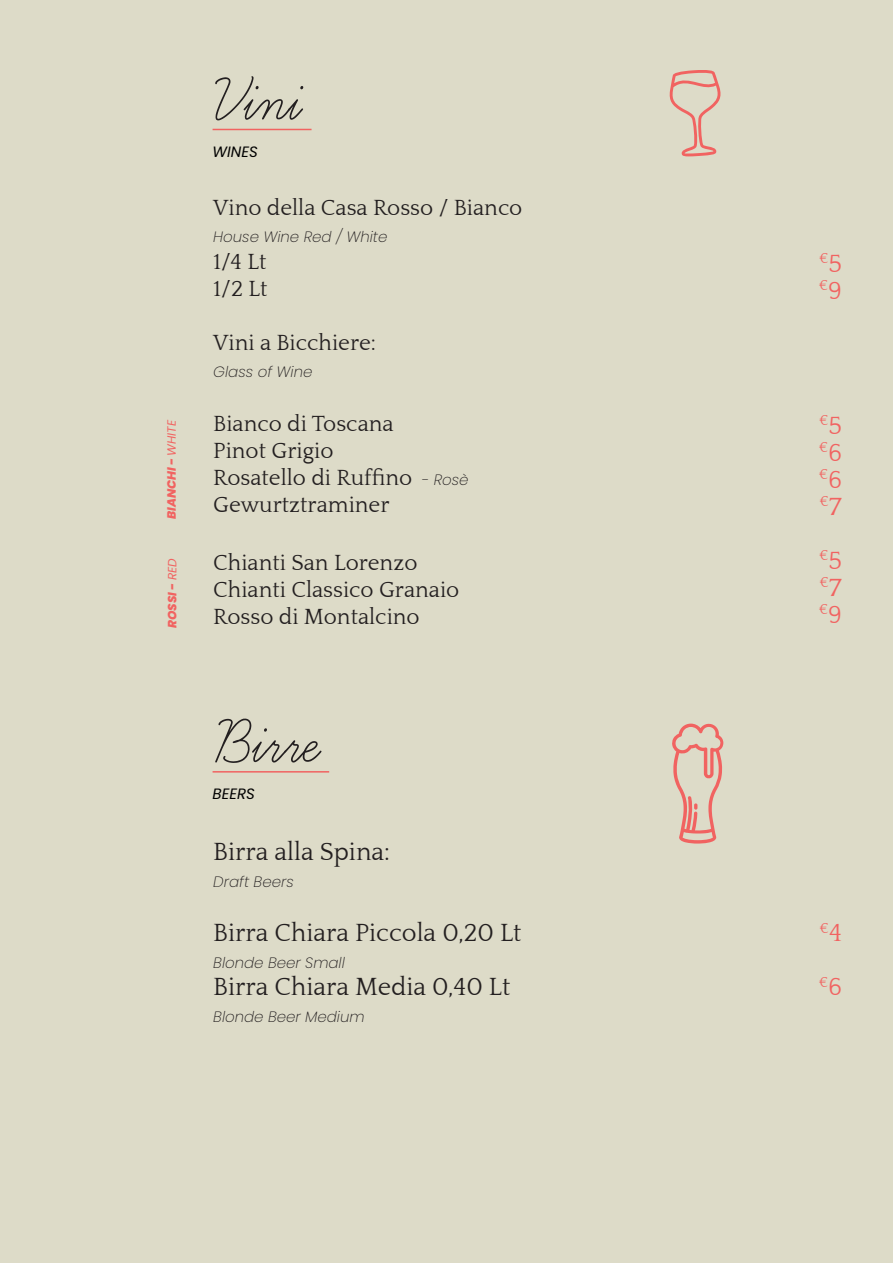
<style>
.page{position:relative;width:893px;height:1263px;background:#dddbc8}
.page>*{position:absolute;margin:0;border:0;box-sizing:border-box;transform-origin:0 0}
.t1{font:75px "Learning Curve";color:#231f20}
.t2{font:25.5px "Quattrocento";color:#231f20}
.t3{font:22.5px "Quattrocento";color:#231f20}
.t4{font:italic 200 15px "Poppins";color:#231f20}
.t5{font:italic 15px "Poppins";color:#000}
.t6{font:14.85px "Quattrocento";color:#f16361}
.t7{font:italic 800 12px "Poppins";color:#f16361}
.s1{font-weight:400}
.s2{font-family:"Poppins";font-weight:200;font-style:italic;font-size:15px}
.s3{font-size:25.5px}
</style>
<div class="page">
<hr style="left:213px;top:129px;width:99px;height:1px;background:#f16361">
<svg style="left:669px;top:70px;width:52px;height:86px"></svg>
<hr style="left:213px;top:771px;width:116px;height:1px;background:#f16361">
<svg style="left:672px;top:723px;width:51px;height:121px"></svg>
<p class="t7" style="left:165px;top:519px;width:101px;rotate:-90deg">BIANCHI - <span class="s1">WHITE</span></p>
<p class="t7" style="left:165px;top:628px;width:72px;rotate:-90deg">ROSSI - <span class="s1">RED</span></p>
<p class="t1" style="left:213px;top:66px;width:86px">Vini</p>
<p class="t5" style="left:213px;top:143px;width:47px">WINES</p>
<p class="t3" style="left:213px;top:196px;width:311px">Vino della Casa Rosso / Bianco</p>
<p class="t4" style="left:213px;top:228px;width:176px">House Wine Red / White</p>
<p class="t3" style="left:213px;top:250px;width:55px">1/4 Lt</p>
<p class="t3" style="left:213px;top:277px;width:56px">1/2 Lt</p>
<p class="t3" style="left:213px;top:331px;width:164px">Vini a Bicchiere:</p>
<p class="t4" style="left:213px;top:363px;width:101px">Glass of Wine</p>
<p class="t3" style="left:213px;top:412px;width:182px">Bianco di Toscana</p>
<p class="t3" style="left:213px;top:439px;width:122px">Pinot Grigio</p>
<p class="t3" style="left:213px;top:466px;width:257px">Rosatello di Ruffino <span class="s2">- Rosè</span></p>
<p class="t3" style="left:213px;top:493px;width:178px">Gewurtztraminer</p>
<p class="t3" style="left:213px;top:551px;width:206px">Chianti San Lorenzo</p>
<p class="t3" style="left:213px;top:578px;width:248px">Chianti Classico Granaio</p>
<p class="t3" style="left:213px;top:605px;width:208px">Rosso di Montalcino</p>
<p class="t1" style="left:213px;top:709px;width:104px">Birre</p>
<p class="t5" style="left:213px;top:785px;width:44px">BEERS</p>
<p class="t2" style="left:213px;top:838px;width:178px">Birra alla Spina:</p>
<p class="t4" style="left:213px;top:873px;width:82px">Draft Beers</p>
<p class="t2" style="left:213px;top:919px;width:310px">Birra Chiara Piccola 0,20 Lt</p>
<p class="t4" style="left:213px;top:954px;width:133px">Blonde Beer Small</p>
<p class="t2" style="left:213px;top:973px;width:299px">Birra Chiara Media 0,40 Lt</p>
<p class="t4" style="left:213px;top:1008px;width:153px">Blonde Beer Medium</p>
<p class="t6" style="left:819px;top:251px;width:24px">€<span class="s3">5</span></p>
<p class="t6" style="left:819px;top:278px;width:25px">€<span class="s3">9</span></p>
<p class="t6" style="left:819px;top:413px;width:24px">€<span class="s3">5</span></p>
<p class="t6" style="left:819px;top:440px;width:25px">€<span class="s3">6</span></p>
<p class="t6" style="left:819px;top:467px;width:25px">€<span class="s3">6</span></p>
<p class="t6" style="left:819px;top:494px;width:24px">€<span class="s3">7</span></p>
<p class="t6" style="left:819px;top:548px;width:24px">€<span class="s3">5</span></p>
<p class="t6" style="left:819px;top:575px;width:24px">€<span class="s3">7</span></p>
<p class="t6" style="left:819px;top:602px;width:25px">€<span class="s3">9</span></p>
<p class="t6" style="left:820px;top:920px;width:24px">€<span class="s3">4</span></p>
<p class="t6" style="left:819px;top:974px;width:25px">€<span class="s3">6</span></p>
</div>
